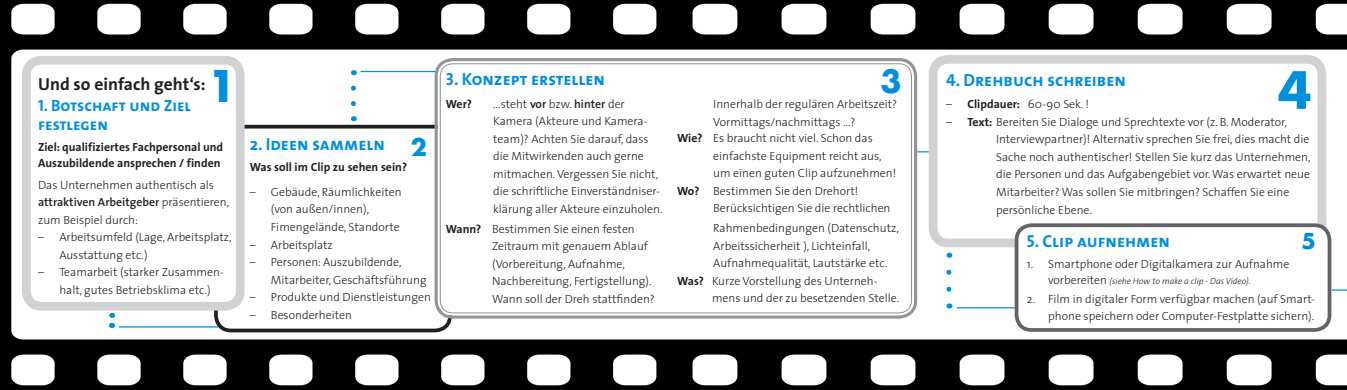
<style>
.page{position:relative;width:1347px;height:390px;background:#fff}
.page>*{position:absolute;margin:0;border:0;box-sizing:border-box;transform-origin:0 0}
.t1{font:700 50px "Futura";color:#008fde}
.t2{font:700 42.5px "Futura";color:#008fde}
.t3{font:700 31.25px "Futura";color:#008fde}
.t4{font:700 23.75px "Futura";color:#008fde}
.t5{font:700 21.25px "Futura";color:#008fde}
.t6{font:17.5px "The Sans Bold Caps";color:#008fde}
.t7{font:700 17.5px "The Sans";color:#231f20}
.t8{font:16.25px/18.8px "The Sans Bold Caps";color:#008fde}
.t9{font:300 11.88px/17.5px "The Sans";color:#231f20}
.t10{font:700 11.88px/16.2px "The Sans";color:#231f20}
.t11{font:italic 300 8.75px "The Sans";color:#231f20}
.s1{font-weight:600}
.s2{font-weight:700}
.s3{font-family:"The Sans";font-weight:700}
.s4{font-style:normal;font-size:11.88px}
</style>
<div class="page">
<img style="left:670px;top:0;width:676px;height:390px">
<img style="left:0;top:0;width:670px;height:390px">
<div style="left:214px;top:125px;width:238px;height:207px;border:4px solid #231f20;border-radius:15px"></div>
<div style="left:26px;top:60px;width:214px;height:246px;background:#fff;border-radius:15px"></div>
<div style="left:22px;top:56px;width:222px;height:254px;border:9px solid #d1d2d4;border-radius:15px"></div>
<hr style="left:119px;top:326px;width:99px;height:1px;background:#008fde">
<svg style="left:109px;top:313px;width:5px;height:15px"></svg>
<div style="left:438px;top:61px;width:476px;height:254px;background:#fff;border-radius:15px"></div>
<div style="left:434px;top:58px;width:483px;height:260px;border:3px solid #939598;border-radius:17px"></div>
<div style="left:440px;top:63px;width:472px;height:250px;border:1px solid #939598;border-radius:12px"></div>
<div style="left:933px;top:59px;width:388px;height:184px;background:#fff;border-radius:15px"></div>
<div style="left:928px;top:55px;width:398px;height:192px;border:9px solid #d1d2d4;border-radius:15px"></div>
<div style="left:1016px;top:225px;width:313px;height:105px;background:#fff;border-radius:15px"></div>
<div style="left:1014px;top:223px;width:317px;height:109px;border:4px solid #636366;border-radius:15px"></div>
<svg style="left:946px;top:272px;width:5px;height:25px"></svg>
<hr style="left:957px;top:307px;width:57px;height:1px;background:#008fde">
<hr style="left:361px;top:71px;width:74px;height:1px;background:#008fde">
<svg style="left:351px;top:88px;width:5px;height:33px"></svg>
<svg style="left:1331px;top:289px;width:15px;height:2px"></svg>
<h2 class="t2" style="left:208px;top:58px;width:30px">1</h2>
<h3 class="t6" style="left:446px;top:68px;width:161px">3. Konzept erstellen</h3>
<p class="t10" style="left:446px;top:95px;width:28px">Wer?</p>
<p class="t9" style="left:493px;top:95px;width:171px">…steht <span class="s1">vor</span> bzw. <span class="s1">hinter</span> der<br>Kamera (Akteure und Kamera&shy;team)? Achten Sie darauf, dass die Mitwirkenden auch gerne mitmachen.Vergessen Sie nicht, die schriftliche Einverständniser&shy;klärung aller Akteure einzuholen.</p>
<p class="t9" style="left:492px;top:220px;width:164px;text-indent:-46px"><span class="s2">Wann?</span> Bestimmen Sie einen festen<br>Zeitraum mit genauem Ablauf (Vorbereitung, Aufnahme,<br>Nachbereitung, Fertigstellung).<br>Wann soll der Dreh stattfinden?</p>
<h3 class="t7" style="left:38px;top:73px;width:169px">Und so einfach geht‘s:</h3>
<h3 class="t8" style="left:38px;top:96px;width:154px">1. Botschaft und Ziel festlegen</h3>
<p class="t10" style="left:38px;top:139px;width:187px">Ziel: qualifiziertes Fachpersonal und<br>Auszubildende ansprechen / finden</p>
<p class="t9" style="left:38px;top:176px;width:193px">Das Unternehmen authentisch als <span class="s1">attraktiven Arbeitgeber</span> präsentieren, zum Beispiel durch:</p>
<p class="t9" style="left:59px;top:228px;width:174px;text-indent:-21px">– Arbeitsumfeld (Lage, Arbeitsplatz,<br>Ausstattung etc.)</p>
<p class="t9" style="left:59px;top:263px;width:166px;text-indent:-21px">– Teamarbeit (starker Zusammen&shy;halt, gutes Betriebsklima etc.)</p>
<h3 class="t6" style="left:250px;top:132px;width:137px"><span class="s3">2.</span> Ideen sammeln</h3>
<p class="t10" style="left:250px;top:159px;width:159px">Was soll im Clip zu sehen sein?</p>
<p class="t9" style="left:271px;top:183px;width:132px;text-indent:-21px">– Gebäude, Räumlichkeiten (von außen/innen),<br>Fimengelände, Standorte</p>
<p class="t9" style="left:250px;top:236px;width:85px">– Arbeitsplatz</p>
<p class="t9" style="left:271px;top:253px;width:157px;text-indent:-21px">– Personen: Auszubildende,<br>Mitarbeiter, Geschäftsführung</p>
<p class="t9" style="left:250px;top:288px;width:183px">– Produkte und Dienstleistungen</p>
<p class="t9" style="left:250px;top:306px;width:104px">– Besonderheiten</p>
<h3 class="t4" style="left:411px;top:132px;width:18px">2</h3>
<h3 class="t3" style="left:880px;top:61px;width:23px">3</h3>
<p class="t9" style="left:713px;top:95px;width:185px">Innerhalb der regulären Arbeitszeit?<br>Vormittags/nachmittags …?</p>
<p class="t9" style="left:677px;top:129px;width:197px"><span class="s2">Wie?</span> Es braucht nicht viel. Schon das</p>
<p class="t9" style="left:713px;top:147px;width:170px">einfachste Equipment reicht aus,</p>
<p class="t9" style="left:713px;top:164px;width:184px">um einen guten Clip aufzunehmen!</p>
<p class="t9" style="left:677px;top:182px;width:183px"><span class="s2">Wo?</span> Bestimmen Sie den Drehort!</p>
<p class="t9" style="left:713px;top:199px;width:179px">Berücksichtigen Sie die rechtlichen</p>
<p class="t9" style="left:713px;top:219px;width:187px">Rahmenbedingungen (Datenschutz,</p>
<p class="t9" style="left:713px;top:237px;width:158px">Arbeitssicherheit ), Lichteinfall,</p>
<p class="t9" style="left:713px;top:254px;width:176px">Aufnahmequalität, Lautstärke etc.</p>
<p class="t9" style="left:677px;top:272px;width:202px"><span class="s2">Was?</span> Kurze Vorstellung des Unterneh-</p>
<p class="t9" style="left:712px;top:289px;width:189px">mens und der zu besetzenden Stelle.</p>
<h1 class="t1" style="left:1277px;top:57px;width:35px">4</h1>
<h3 class="t6" style="left:946px;top:69px;width:181px">4. Drehbuch schreiben</h3>
<p class="t9" style="left:946px;top:96px;width:144px">– <span class="s2">Clipdauer:</span> 60-90 Sek. !</p>
<p class="t9" style="left:996px;top:113px;width:316px;text-indent:-50px">– <span class="s2">Text:</span> Bereiten Sie Dialoge und Sprechtexte vor (z. B. Moderator, Interviewpartner)! Alternativ sprechen Sie frei, dies macht die Sache noch authentischer! Stellen Sie kurz das Unternehmen, die Personen und das Aufgabengebiet vor.Was erwartet neue Mitarbeiter? Was sollen Sie mitbringen? Schaffen Sie eine persönliche Ebene.</p>
<h3 class="t6" style="left:1027px;top:229px;width:145px">5. Clip aufnehmen</h3>
<p class="t9" style="left:1027px;top:255px;width:264px">1. Smartphone oder Digitalkamera zur Aufnahme</p>
<p class="t11" style="left:1048px;top:275px;width:204px"><span class="s4">vorbereiten</span> (siehe How to make a clip - Das Video).</p>
<p class="t9" style="left:1027px;top:290px;width:290px;text-align:right">2. Film in digitaler Form verfügbar machen (auf Smart&shy;phone speichern oder Computer-Festplatte sichern).</p>
<h3 class="t5" style="left:1301px;top:227px;width:16px">5</h3>
</div>
